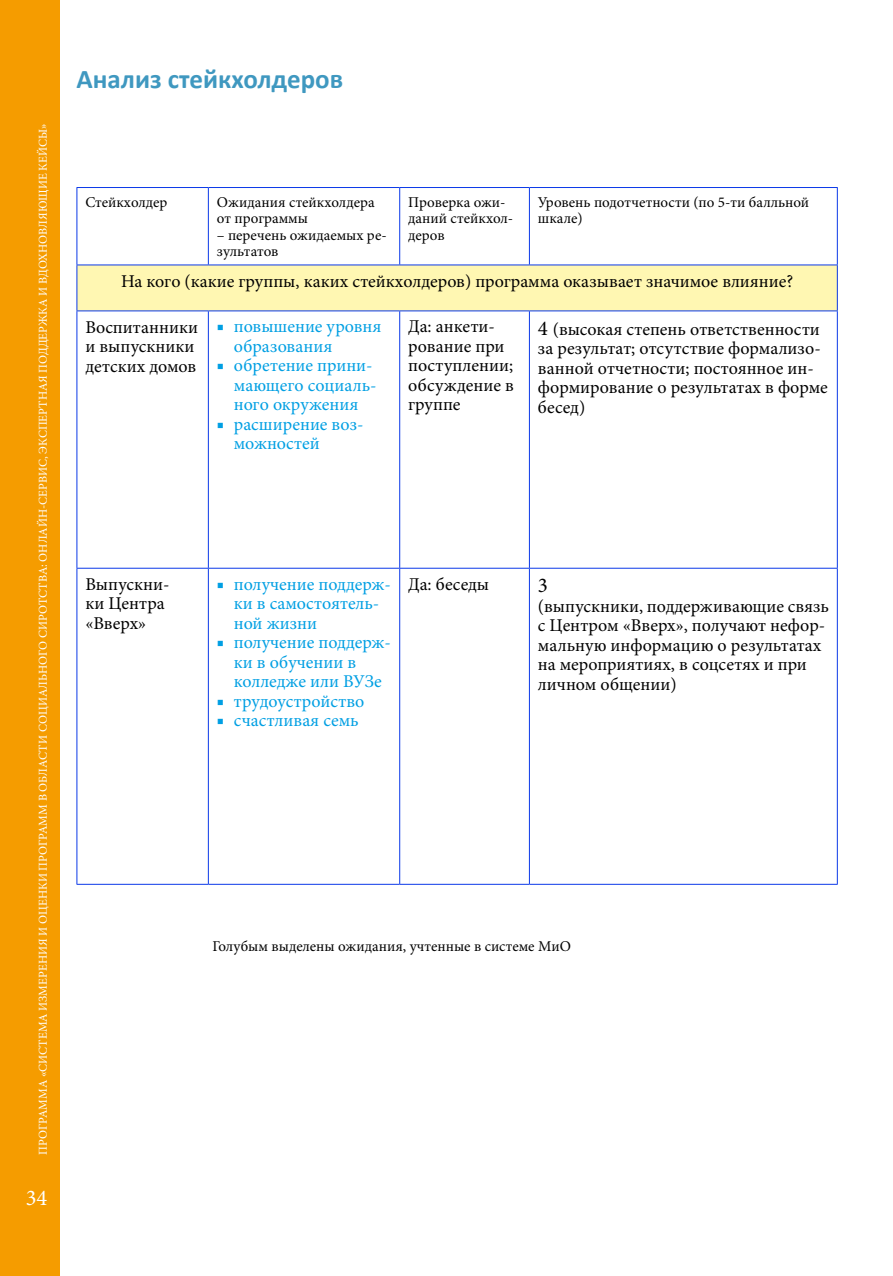
<style>
.page{position:relative;width:893px;height:1276px;background:#fff}
.page>*{position:absolute;margin:0;border:0;box-sizing:border-box;transform-origin:0 0}
.t1{font:700 27px "Calibri";color:#3f98c0}
.t2{font:22.5px "Minion Pro";color:#fff}
.t3{font:21px "Minion Pro";color:#000}
.t4{font:18px/19.5px "Minion Pro";color:#000}
.t5{font:18px/19.5px "Minion Pro";color:#009fe3}
.t6{font:15px/16.5px "Minion Pro";color:#000}
.t7{font:12px "Minion Pro";color:#fff}
.s1{font-size:21px}
</style>
<div class="page">
<div style="left:0;top:0;width:60px;height:1276px;background:#f59c00"></div>
<div style="left:77px;top:265px;width:760px;height:46px;background:#fff7b2"></div>
<hr style="left:77px;top:187px;width:131px;height:1px;background:#0b39e8">
<hr style="left:77px;top:188px;width:1px;height:76px;background:#0b39e8">
<hr style="left:208px;top:187px;width:192px;height:1px;background:#0b39e8">
<hr style="left:208px;top:188px;width:1px;height:76px;background:#0b39e8">
<hr style="left:400px;top:187px;width:129px;height:1px;background:#0b39e8">
<hr style="left:399px;top:188px;width:1px;height:76px;background:#0b39e8">
<hr style="left:529px;top:187px;width:309px;height:1px;background:#0b39e8">
<hr style="left:529px;top:188px;width:1px;height:76px;background:#0b39e8">
<hr style="left:837px;top:188px;width:1px;height:76px;background:#0b39e8">
<hr style="left:77px;top:264px;width:131px;height:1px;background:#0b39e8">
<hr style="left:77px;top:265px;width:1px;height:45px;background:#0b39e8">
<hr style="left:208px;top:264px;width:192px;height:1px;background:#0b39e8">
<hr style="left:400px;top:264px;width:129px;height:1px;background:#0b39e8">
<hr style="left:529px;top:264px;width:309px;height:1px;background:#0b39e8">
<hr style="left:837px;top:265px;width:1px;height:45px;background:#0b39e8">
<hr style="left:77px;top:310px;width:131px;height:1px;background:#0b39e8">
<hr style="left:77px;top:311px;width:1px;height:257px;background:#0b39e8">
<hr style="left:208px;top:310px;width:192px;height:1px;background:#0b39e8">
<hr style="left:208px;top:311px;width:1px;height:257px;background:#0b39e8">
<hr style="left:400px;top:310px;width:129px;height:1px;background:#0b39e8">
<hr style="left:399px;top:311px;width:1px;height:257px;background:#0b39e8">
<hr style="left:529px;top:310px;width:309px;height:1px;background:#0b39e8">
<hr style="left:529px;top:311px;width:1px;height:257px;background:#0b39e8">
<hr style="left:837px;top:311px;width:1px;height:257px;background:#0b39e8">
<hr style="left:77px;top:568px;width:131px;height:1px;background:#0b39e8">
<hr style="left:77px;top:568px;width:1px;height:316px;background:#0b39e8">
<hr style="left:208px;top:568px;width:192px;height:1px;background:#0b39e8">
<hr style="left:208px;top:568px;width:1px;height:316px;background:#0b39e8">
<hr style="left:400px;top:568px;width:129px;height:1px;background:#0b39e8">
<hr style="left:399px;top:568px;width:1px;height:316px;background:#0b39e8">
<hr style="left:529px;top:568px;width:309px;height:1px;background:#0b39e8">
<hr style="left:529px;top:568px;width:1px;height:316px;background:#0b39e8">
<hr style="left:837px;top:568px;width:1px;height:316px;background:#0b39e8">
<hr style="left:77px;top:884px;width:131px;height:1px;background:#0b39e8">
<hr style="left:208px;top:884px;width:192px;height:1px;background:#0b39e8">
<hr style="left:400px;top:884px;width:129px;height:1px;background:#0b39e8">
<hr style="left:529px;top:884px;width:309px;height:1px;background:#0b39e8">
<p class="t7" style="left:35px;top:1154px;width:1032px;rotate:-90deg">ПРОГРАММА «СИСТЕМА ИЗМЕРЕНИЯ И ОЦЕНКИ ПРОГРАММ В ОБЛАСТИ СОЦИАЛЬНОГО СИРОТСТВА: ОНЛАЙН-СЕРВИС, ЭКСПЕРТНАЯ ПОДДЕРЖКА И ВДОХНОВЛЯЮЩИЕ КЕЙСЫ»</p>
<p class="t2" style="left:26px;top:1182px;width:23px">34</p>
<h1 class="t1" style="left:77px;top:60px;width:268px">Анализ стейкхолдеров</h1>
<p class="t6" style="left:408px;top:194px;width:107px">Проверка ожи&shy;даний стейкхол&shy;деров</p>
<p class="t6" style="left:538px;top:194px;width:273px">Уровень подотчетности (по 5-ти балльной шкале)</p>
<p class="t4" style="left:121px;top:271px;width:674px">На кого (какие группы, каких стейкхолдеров) программа оказывает значимое влияние?</p>
<p class="t4" style="left:85px;top:317px;width:114px">Воспитанники и выпускники детских домов</p>
<p class="t5" style="left:234px;top:317px;width:149px;text-indent:-17px">■ повышение уровня образования</p>
<p class="t6" style="left:85px;top:194px;width:84px">Стейкхолдер</p>
<p class="t6" style="left:217px;top:194px;width:159px">Ожидания стейкхолдера от программы</p>
<p class="t6" style="left:217px;top:227px;width:171px">– перечень ожидаемых ре&shy;зультатов</p>
<p class="t4" style="left:408px;top:317px;width:107px">Да: анкети&shy;рование при поступлении; обсуждение в группе</p>
<p class="t4" style="left:538px;top:319px;width:291px"><span class="s1">4</span> (высокая степень ответственности за результат; отсутствие формализо&shy;ванной отчетности; постоянное ин&shy;формирование о результатах в форме бесед)</p>
<p class="t5" style="left:234px;top:356px;width:144px;text-indent:-17px">■ обретение прини&shy;мающего социаль&shy;ного окружения</p>
<p class="t5" style="left:234px;top:414px;width:131px;text-indent:-17px">■ расширение воз&shy;можностей</p>
<p class="t4" style="left:85px;top:574px;width:86px">Выпускни&shy;ки Центра «Вверх»</p>
<p class="t5" style="left:234px;top:574px;width:159px;text-indent:-17px">■ получение поддерж&shy;ки в самостоятель&shy;ной жизни</p>
<p class="t5" style="left:234px;top:633px;width:159px;text-indent:-17px">■ получение поддерж&shy;ки в обучении в колледже или ВУЗе</p>
<p class="t5" style="left:217px;top:691px;width:149px">■ трудоустройство</p>
<p class="t5" style="left:217px;top:711px;width:143px">■ счастливая семь</p>
<p class="t4" style="left:408px;top:574px;width:82px">Да: беседы</p>
<p class="t3" style="left:538px;top:571px;width:12px">3</p>
<p class="t4" style="left:538px;top:596px;width:292px">(выпускники, поддерживающие связь с Центром «Вверх», получают нефор&shy;мальную информацию о результатах на мероприятиях, в соцсетях и при личном общении)</p>
<p class="t6" style="left:213px;top:938px;width:360px">Голубым выделены ожидания, учтенные в системе МиО</p>
</div>
